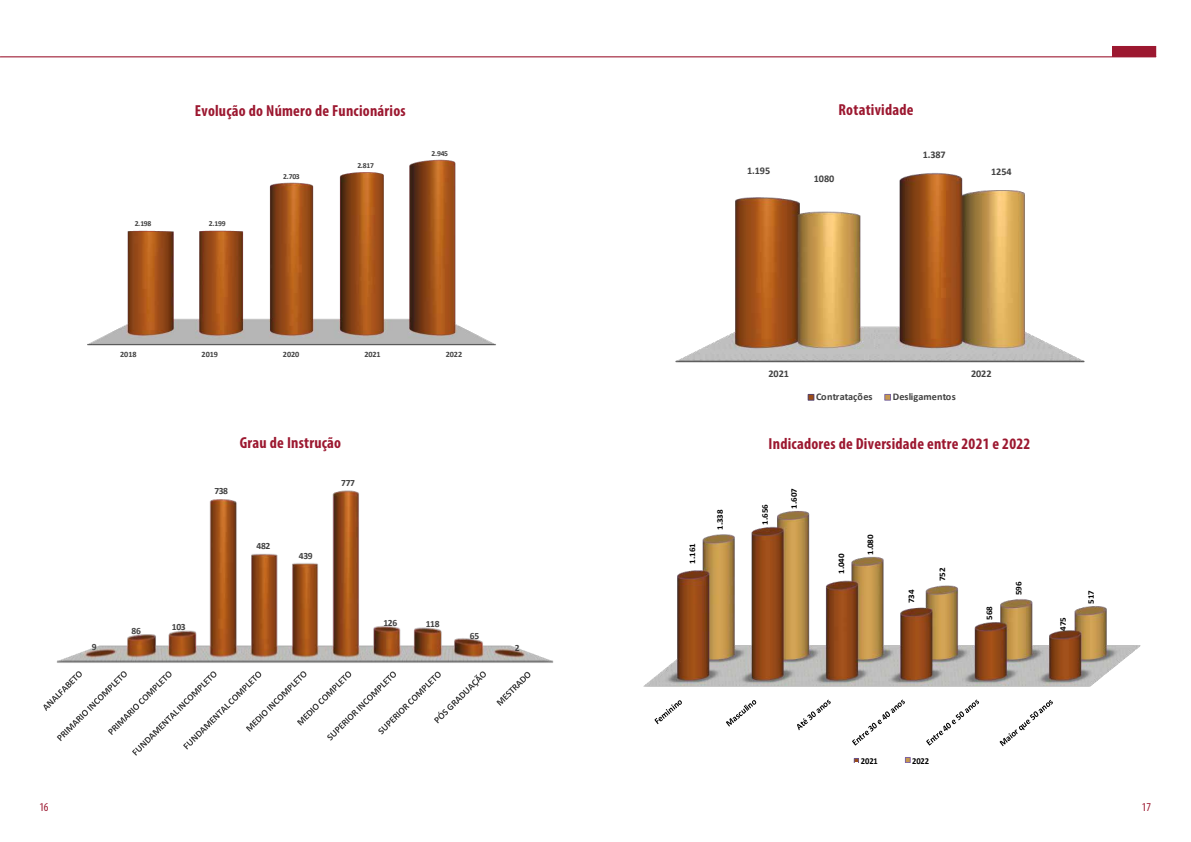
<style>
.page{position:relative;width:1191px;height:842px;background:#fff}
.page>*{position:absolute;margin:0;border:0;box-sizing:border-box;transform-origin:0 0}
.t1{font:700 condensed 16px "Myriad Pro";letter-spacing:.015em;color:#9c1830}
.t2{font:condensed 12px "Myriad Pro";color:#9c1830}
.t3{font:700 10.2px "Calibri";letter-spacing:-.005em;color:#404040}
.t4{font:700 9.5px "Calibri";letter-spacing:-.04em;color:#404040}
.t5{font:700 9.1px "Calibri";letter-spacing:-.005em;color:#010101;scale:.94 1}
.t6{font:700 8.5px "Calibri";letter-spacing:-.005em;color:#010101;scale:1.06 1}
.t7{font:700 8.2px "Calibri";letter-spacing:-.005em;color:#404040}
.t8{font:700 7.6px "Calibri";letter-spacing:-.04em;color:#404040}
</style>
<div class="page">
<img style="left:87px;top:159px;width:409px;height:187px">
<hr style="left:0;top:56px;width:1156px;height:1px;background:#9c1830">
<div style="left:1112px;top:46px;width:43px;height:10px;background:#9c1830"></div>
<img style="left:57px;top:490px;width:497px;height:173px">
<svg style="left:43px;top:671px;width:443px;height:85px"></svg>
<svg style="left:496px;top:672px;width:34px;height:34px"></svg>
<img style="left:675px;top:173px;width:410px;height:190px">
<div style="left:807px;top:394px;width:7px;height:7px;border:1px solid #55446b"></div>
<div style="left:884px;top:394px;width:7px;height:7px;border:1px solid #7d689d"></div>
<img style="left:643px;top:511px;width:498px;height:176px">
<svg style="left:654px;top:700px;width:28px;height:24px"></svg>
<svg style="left:726px;top:700px;width:30px;height:26px"></svg>
<svg style="left:797px;top:700px;width:33px;height:30px"></svg>
<svg style="left:852px;top:700px;width:53px;height:45px"></svg>
<svg style="left:926px;top:700px;width:53px;height:45px"></svg>
<svg style="left:999px;top:700px;width:53px;height:46px"></svg>
<svg style="left:854px;top:758px;width:5px;height:4px"></svg>
<svg style="left:905px;top:757px;width:5px;height:5px"></svg>
<p class="t1" style="left:195px;top:100px;width:212px">Evolução do Número de Funcionários</p>
<p class="t8" style="left:135px;top:218px;width:18px">2.198</p>
<p class="t8" style="left:209px;top:218px;width:18px">2.199</p>
<p class="t8" style="left:283px;top:171px;width:18px">2.703</p>
<p class="t8" style="left:357px;top:160px;width:18px">2.817</p>
<p class="t8" style="left:431px;top:148px;width:18px">2.945</p>
<p class="t7" style="left:120px;top:348px;width:18px">2018</p>
<p class="t7" style="left:202px;top:348px;width:18px">2019</p>
<p class="t7" style="left:283px;top:348px;width:18px">2020</p>
<p class="t7" style="left:364px;top:348px;width:18px">2021</p>
<p class="t7" style="left:446px;top:348px;width:18px">2022</p>
<p class="t4" style="left:92px;top:640px;width:6px">9</p>
<p class="t4" style="left:132px;top:624px;width:11px">86</p>
<p class="t4" style="left:172px;top:620px;width:15px">103</p>
<p class="t4" style="left:214px;top:485px;width:15px">738</p>
<p class="t1" style="left:240px;top:433px;width:103px">Grau de Instrução</p>
<p class="t4" style="left:341px;top:476px;width:15px">777</p>
<p class="t4" style="left:257px;top:539px;width:15px">482</p>
<p class="t4" style="left:299px;top:549px;width:15px">439</p>
<p class="t4" style="left:383px;top:616px;width:15px">126</p>
<p class="t4" style="left:426px;top:618px;width:15px">118</p>
<p class="t4" style="left:470px;top:629px;width:11px">65</p>
<p class="t4" style="left:515px;top:641px;width:6px">2</p>
<p class="t3" style="left:747px;top:163px;width:25px">1.195</p>
<p class="t1" style="left:838px;top:100px;width:77px">Rotatividade</p>
<p class="t3" style="left:813px;top:172px;width:22px">1080</p>
<p class="t3" style="left:922px;top:147px;width:25px">1.387</p>
<p class="t3" style="left:991px;top:165px;width:22px">1254</p>
<p class="t6" style="left:686px;top:564px;width:21px;rotate:-90deg">1.161</p>
<p class="t6" style="left:714px;top:530px;width:21px;rotate:-90deg">1.338</p>
<p class="t3" style="left:768px;top:366px;width:22px">2021</p>
<p class="t3" style="left:971px;top:366px;width:22px">2022</p>
<p class="t3" style="left:816px;top:390px;width:58px">Contratações</p>
<p class="t3" style="left:893px;top:390px;width:64px">Desligamentos</p>
<p class="t1" style="left:768px;top:433px;width:263px">Indicadores de Diversidade entre 2021 e 2022</p>
<p class="t6" style="left:759px;top:525px;width:21px;rotate:-90deg">1.656</p>
<p class="t6" style="left:788px;top:509px;width:21px;rotate:-90deg">1.607</p>
<p class="t6" style="left:835px;top:574px;width:21px;rotate:-90deg">1.040</p>
<p class="t6" style="left:864px;top:555px;width:21px;rotate:-90deg">1.080</p>
<p class="t6" style="left:905px;top:603px;width:14px;rotate:-90deg">734</p>
<p class="t6" style="left:936px;top:581px;width:14px;rotate:-90deg">752</p>
<p class="t6" style="left:983px;top:620px;width:14px;rotate:-90deg">568</p>
<p class="t6" style="left:1012px;top:595px;width:14px;rotate:-90deg">596</p>
<p class="t6" style="left:1056px;top:631px;width:14px;rotate:-90deg">475</p>
<p class="t6" style="left:1084px;top:604px;width:14px;rotate:-90deg">517</p>
<p class="t5" style="left:860px;top:755px;width:20px">2021</p>
<p class="t5" style="left:912px;top:755px;width:20px">2022</p>
<p class="t2" style="left:39px;top:799px;width:11px">16</p>
<p class="t2" style="left:1141px;top:799px;width:11px">17</p>
</div>
